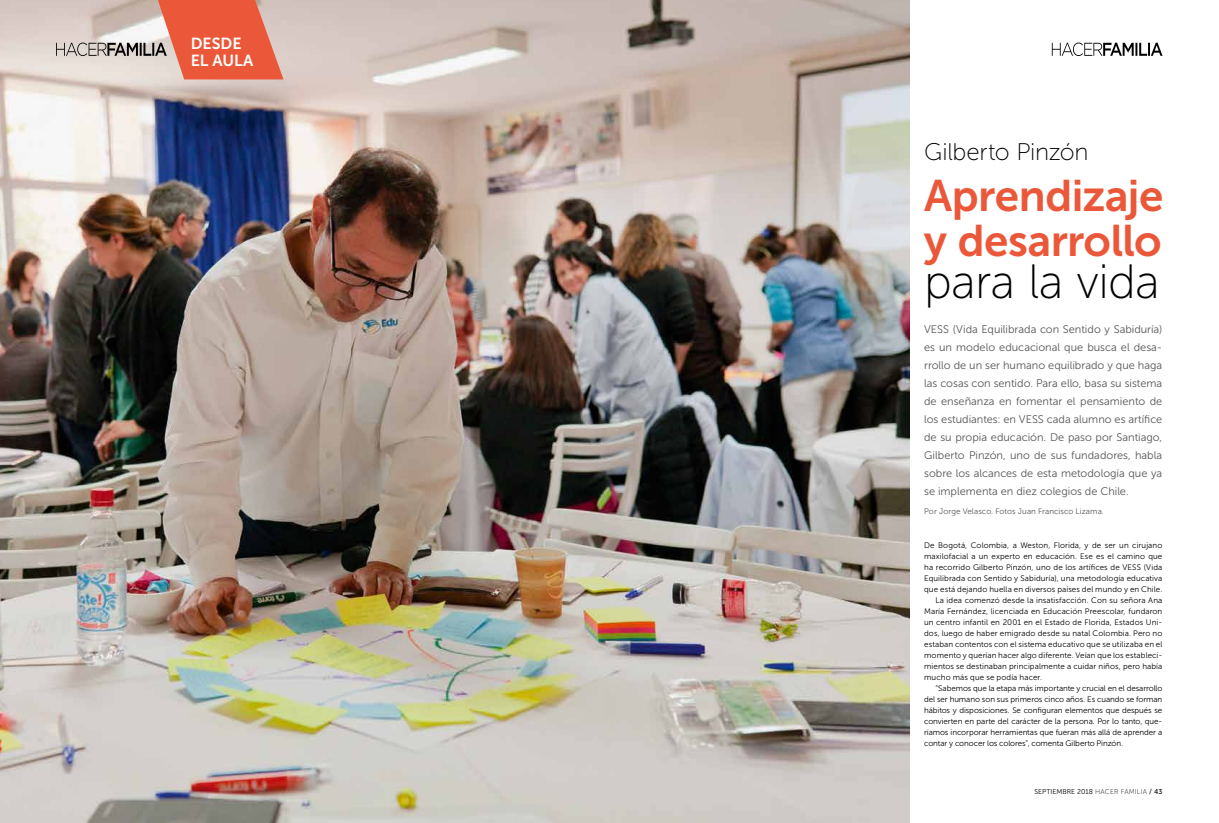
<style>
.page{position:relative;width:1219px;height:823px;background:#fff}
.page>*{position:absolute;margin:0;border:0;box-sizing:border-box;transform-origin:0 0}
.t1{font:48px "Museo Sans 100";letter-spacing:-.015em;color:#000}
.t2{font:44px/45px "Museo Sans 700";letter-spacing:-.015em;color:#eb5839}
.t3{font:24px "Museo Sans 100";letter-spacing:-.01em;color:#000}
.t4{font:16px/17px "Museo Sans 700";color:#fff}
.t5{font:11px/18px "Museo Sans 300";color:#565655;text-align:justify}
.t6{font:8px "Museo Sans 300";letter-spacing:.01em;color:#000}
.t7{font:8px "Museo Sans 300";letter-spacing:-.01em;color:#000}
.t8{font:8px "Museo Sans 300";letter-spacing:.01em;color:#565655}
.t9{font:7px "Museo Sans 300";color:#000}
.s1{font-family:"Museo Sans 100"}
.s2{font-family:"Museo Sans 500"}
</style>
<div class="page">
<svg style="left:1052px;top:43px;width:110px;height:13px"></svg>
<img style="left:0;top:0;width:910px;height:822px">
<svg style="left:56px;top:0;width:228px;height:79px;background:#db9585"></svg>
<h3 class="t4" style="left:191px;top:35px;width:64px">DESDE<br>EL AULA</h3>
<h3 class="t3" style="left:924px;top:139px;width:166px">Gilberto Pinzón</h3>
<h2 class="t2" style="left:924px;top:173px;width:241px">Aprendizaje y desarrollo</h2>
<h1 class="t1" style="left:924px;top:256px;width:237px">para la vida</h1>
<p class="t5" style="left:924px;top:320px;width:240px">VESS (Vida Equilibrada con Sentido y Sabiduría) es un modelo educacional que busca el desa&shy;rrollo de un ser humano equilibrado y que haga las cosas con sentido. Para ello, basa su sistema de enseñanza en fomentar el pensamiento de los estudiantes: en VESS cada alumno es artífice de su propia educación. De paso por Santiago, Gilberto Pinzón, uno de sus fundadores, habla sobre los alcances de esta metodología que ya se implementa en diez colegios de Chile.</p>
<p class="t8" style="left:924px;top:507px;width:181px">Por Jorge Velasco. Fotos Juan Francisco Lizama.</p>
<p class="t6" style="left:924px;top:540px;width:240px">De Bogotá, Colombia, a Weston, Florida, y de ser un cirujano</p>
<p class="t6" style="left:924px;top:551px;width:240px">maxilofacial a un experto en educación. Ese es el camino que</p>
<p class="t6" style="left:924px;top:562px;width:240px">ha recorrido Gilberto Pinzón, uno de los artífices de VESS (Vida</p>
<p class="t6" style="left:924px;top:573px;width:240px">Equilibrada con Sentido y Sabiduría), una metodología educativa</p>
<p class="t6" style="left:924px;top:584px;width:240px">que está dejando huella en diversos países del mundo y en Chile.</p>
<p class="t6" style="left:935px;top:595px;width:228px">La idea comenzó desde la insatisfacción. Con su señora Ana</p>
<p class="t6" style="left:924px;top:606px;width:240px">María Fernández, licenciada en Educación Preescolar, fundaron</p>
<p class="t6" style="left:924px;top:617px;width:240px">un centro infantil en 2001 en el Estado de Florida, Estados Uni-</p>
<p class="t6" style="left:924px;top:628px;width:240px">dos, luego de haber emigrado desde su natal Colombia. Pero no</p>
<p class="t6" style="left:924px;top:639px;width:240px">estaban contentos con el sistema educativo que se utilizaba en el</p>
<p class="t6" style="left:924px;top:650px;width:240px">momento y querían hacer algo diferente. Veían que los estableci-</p>
<p class="t6" style="left:924px;top:661px;width:240px">mientos se destinaban principalmente a cuidar niños, pero había</p>
<p class="t6" style="left:924px;top:672px;width:119px">mucho más que se podía hacer.</p>
<p class="t6" style="left:935px;top:683px;width:228px">“Sabemos que la etapa más importante y crucial en el desarrollo</p>
<p class="t7" style="left:924px;top:694px;width:240px">del ser humano son sus primeros cinco años. Es cuando se forman</p>
<p class="t7" style="left:924px;top:705px;width:240px">hábitos y disposiciones. Se configuran elementos que después se</p>
<p class="t6" style="left:924px;top:716px;width:240px">convierten en parte del carácter de la persona. Por lo tanto, que-</p>
<p class="t6" style="left:924px;top:727px;width:240px">ríamos incorporar herramientas que fueran más allá de aprender a</p>
<p class="t7" style="left:924px;top:738px;width:200px">contar y conocer los colores”, comenta Gilberto Pinzón.</p>
<p class="t9" style="left:1034px;top:787px;width:129px">SEPTIEMBRE 2018 <span class="s1">HACER FAMILIA</span> <span class="s2">/ 43</span></p>
</div>
